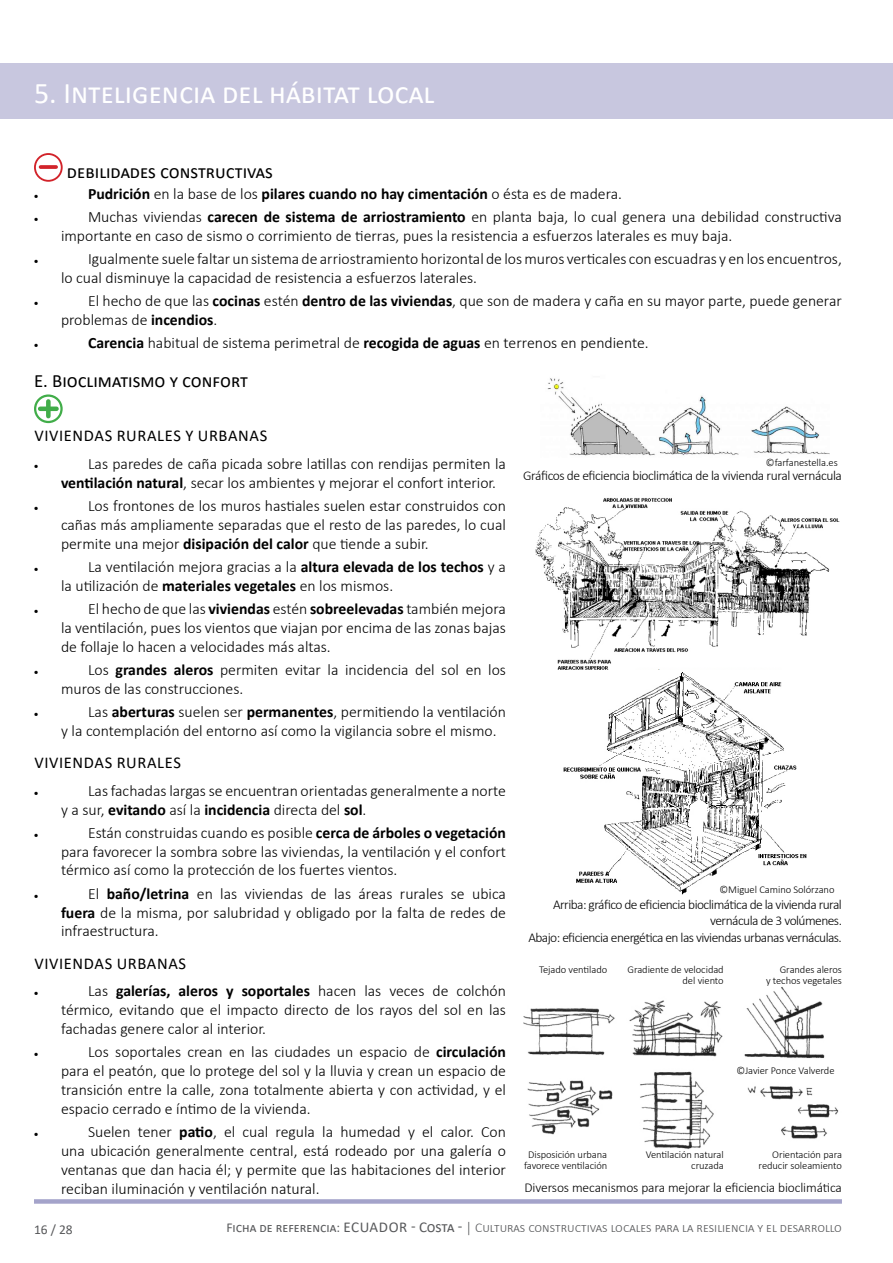
<style>
.page{position:relative;width:893px;height:1263px;background:#fff}
.page>*{position:absolute;margin:0;border:0;box-sizing:border-box;transform-origin:0 0}
.t1{font:30px "Calibri";color:#fff}
.t2{font:18.75px "Calibri";color:#000}
.t3{font:16.5px "Calibri";color:#000}
.t4{font:300 15.75px/18.9px "Calibri";color:#000}
.t5{font:700 15.75px "Calibri";color:#000}
.t6{font:300 13.5px/16.2px "Calibri";letter-spacing:-.04em;color:#000;text-align:right}
.t7{font:300 13.5px "Calibri";color:#58595b}
.t8{font:300 13.5px "Calibri";letter-spacing:-.01em;color:#000}
.t9{font:13.5px "Calibri";color:#58595b}
.t10{font:300 10.5px/10.5px "Calibri";letter-spacing:-.005em;color:#000;text-align:right}
.t11{font:9px "Symbol";color:#000}
.s1{font-weight:300}
.s2{font-weight:700}
.s3{font-weight:400}
.s4{font-weight:400;font-size:15px}
</style>
<div class="page">
<div style="left:34px;top:1199px;width:808px;height:5px;background:#a4a3ca"></div>
<div style="left:0;top:64px;width:893px;height:55px;background:#c8c7df"></div>
<svg style="left:41px;top:165px;width:15px;height:4px"></svg>
<div style="left:34px;top:153px;width:29px;height:29px;border:2px solid #d2232a;border-radius:50%"></div>
<div style="left:40px;top:406px;width:17px;height:5px;background:#41ad49"></div>
<div style="left:46px;top:401px;width:5px;height:15px;background:#41ad49"></div>
<div style="left:34px;top:394px;width:29px;height:29px;border:2px solid #41ad49;border-radius:50%"></div>
<img style="left:547px;top:378px;width:282px;height:78px">
<img style="left:557px;top:669px;width:250px;height:226px">
<img style="left:535px;top:498px;width:305px;height:171px">
<img style="left:523px;top:987px;width:316px;height:162px">
<h1 class="t1" style="left:34px;top:72px;width:402px">5. Inteligencia del hábitat local</h1>
<p class="t2" style="left:67px;top:159px;width:207px">debilidades constructivas</p>
<p class="t11" style="left:34px;top:190px;width:6px">•</p>
<p class="t5" style="left:88px;top:183px;width:536px">Pudrición <span class="s1">en la base de los</span> pilares cuando no hay cimentación <span class="s1">o ésta es de madera.</span></p>
<p class="t11" style="left:34px;top:213px;width:6px">•</p>
<p class="t4" style="left:61px;top:207px;width:782px;text-indent:27px">Muchas viviendas <span class="s2">carecen de sistema de arriostramiento</span> en planta baja, lo cual genera una debilidad constructiva importante en caso de sismo o corrimiento de tierras, pues la resistencia a esfuerzos laterales es muy baja.</p>
<p class="t11" style="left:34px;top:255px;width:6px">•</p>
<p class="t4" style="left:61px;top:249px;width:782px;text-indent:27px">Igualmente suele faltar un sistema de arriostramiento horizontal de los muros verticales con escuadras y en los encuentros, lo cual disminuye la capacidad de resistencia a esfuerzos laterales.</p>
<p class="t11" style="left:34px;top:297px;width:6px">•</p>
<p class="t4" style="left:61px;top:291px;width:782px;text-indent:27px">El hecho de que las <span class="s2">cocinas</span> estén <span class="s2">dentro de las viviendas</span>, que son de madera y caña en su mayor parte, puede generar problemas de <span class="s2">incendios</span>.</p>
<p class="t11" style="left:34px;top:339px;width:6px">•</p>
<p class="t4" style="left:88px;top:334px;width:562px"><span class="s2">Carencia</span> habitual de sistema perimetral de <span class="s2">recogida de aguas</span> en terrenos en pendiente.</p>
<p class="t2" style="left:34px;top:367px;width:215px">E. Bioclimatismo y confort</p>
<p class="t3" style="left:34px;top:424px;width:20px">Viviendas</p>
<p class="t3" style="left:117px;top:424px;width:10px">rurales</p>
<p class="t3" style="left:185px;top:424px;width:24px">y urbanas</p>
<p class="t11" style="left:34px;top:460px;width:6px">•</p>
<p class="t4" style="left:61px;top:454px;width:446px;text-indent:27px">Las paredes de caña picada sobre latillas con rendijas permiten la <span class="s2">ventilación natural</span>, secar los ambientes y mejorar el confort interior.</p>
<p class="t11" style="left:34px;top:502px;width:6px">•</p>
<p class="t4" style="left:61px;top:496px;width:446px;text-align:justify;text-indent:27px">Los frontones de los muros hastiales suelen estar construidos con cañas más ampliamente separadas que el resto de las paredes, lo cual permite una mejor <span class="s2">disipación del calor</span> que tiende a subir.</p>
<p class="t11" style="left:34px;top:563px;width:6px">•</p>
<p class="t4" style="left:61px;top:557px;width:446px;text-indent:27px">La ventilación mejora gracias a la <span class="s2">altura elevada de los techos</span> y a la utilización de <span class="s2">materiales vegetales</span> en los mismos.</p>
<p class="t11" style="left:34px;top:605px;width:6px">•</p>
<p class="t4" style="left:61px;top:599px;width:446px;text-align:justify;text-indent:27px">El hecho de que las <span class="s2">viviendas</span> estén <span class="s2">sobreelevadas</span> también mejora la ventilación, pues los vientos que viajan por encima de las zonas bajas de follaje lo hacen a velocidades más altas.</p>
<p class="t11" style="left:34px;top:666px;width:6px">•</p>
<p class="t4" style="left:61px;top:660px;width:446px;text-indent:27px">Los <span class="s2">grandes aleros</span> permiten evitar la incidencia del sol en los muros de las construcciones.</p>
<p class="t11" style="left:34px;top:708px;width:6px">•</p>
<p class="t4" style="left:61px;top:702px;width:446px;text-indent:27px">Las <span class="s2">aberturas</span> suelen ser <span class="s2">permanentes</span>, permitiendo la ventilación y la contemplación del entorno así como la vigilancia sobre el mismo.</p>
<p class="t3" style="left:34px;top:751px;width:20px">Viviendas</p>
<p class="t3" style="left:117px;top:751px;width:10px">rurales</p>
<p class="t11" style="left:34px;top:786px;width:6px">•</p>
<p class="t4" style="left:61px;top:781px;width:446px;text-indent:27px">Las fachadas largas se encuentran orientadas generalmente a norte y a sur, <span class="s2">evitando</span> así la <span class="s2">incidencia</span> directa del <span class="s2">sol</span>.</p>
<p class="t11" style="left:34px;top:829px;width:6px">•</p>
<p class="t4" style="left:61px;top:823px;width:446px;text-align:justify;text-indent:27px">Están construidas cuando es posible <span class="s2">cerca de árboles o vegetación </span>para favorecer la sombra sobre las viviendas, la ventilación y el confort térmico así como la protección de los fuertes vientos.</p>
<p class="t11" style="left:34px;top:889px;width:6px">•</p>
<p class="t4" style="left:61px;top:884px;width:446px;text-align:justify;text-indent:27px">El <span class="s2">baño/letrina</span> en las viviendas de las áreas rurales se ubica <span class="s2">fuera</span> de la misma, por salubridad y obligado por la falta de redes de infraestructura.</p>
<p class="t3" style="left:34px;top:952px;width:20px">Viviendas</p>
<p class="t3" style="left:117px;top:952px;width:11px">urbanas</p>
<p class="t11" style="left:34px;top:987px;width:6px">•</p>
<p class="t4" style="left:61px;top:981px;width:446px;text-align:justify;text-indent:27px">Las <span class="s2">galerías, aleros y soportales</span> hacen las veces de colchón térmico, evitando que el impacto directo de los rayos del sol en las fachadas genere calor al interior.</p>
<p class="t11" style="left:34px;top:1048px;width:6px">•</p>
<p class="t4" style="left:61px;top:1042px;width:446px;text-align:justify;text-indent:27px">Los soportales crean en las ciudades un espacio de <span class="s2">circulación </span>para el peatón, que lo protege del sol y la lluvia y crean un espacio de transición entre la calle, zona totalmente abierta y con actividad, y el espacio cerrado e íntimo de la vivienda.</p>
<p class="t11" style="left:34px;top:1128px;width:6px">•</p>
<p class="t4" style="left:61px;top:1122px;width:446px;text-align:justify;text-indent:27px">Suelen tener <span class="s2">patio</span>, el cual regula la humedad y el calor. Con una ubicación generalmente central, está rodeado por una galería o ventanas que dan hacia él; y permite que las habitaciones del interior reciban iluminación y ventilación natural.</p>
<p class="t10" style="left:766px;top:457px;width:73px">©farfanestella.es</p>
<p class="t6" style="left:523px;top:467px;width:320px">Gráficos de eficiencia bioclimática de la vivienda rural vernácula</p>
<p class="t10" style="left:720px;top:884px;width:116px">©Miguel Camino Solórzano</p>
<p class="t6" style="left:528px;top:896px;width:315px">Arriba: gráfico de eficiencia bioclimática de la vivienda rural vernácula de 3 volúmenes.<br>Abajo: eficiencia energética en las viviendas urbanas vernáculas.</p>
<p class="t10" style="left:539px;top:964px;width:70px">Tejado ventilado</p>
<p class="t10" style="left:627px;top:964px;width:98px">Gradiente de velocidad del viento</p>
<p class="t10" style="left:766px;top:964px;width:77px">Grandes aleros<br>y techos vegetales</p>
<p class="t10" style="left:524px;top:1149px;width:85px;text-align:center">Disposición urbana favorece ventilación</p>
<p class="t10" style="left:736px;top:1065px;width:100px">©Javier Ponce Valverde</p>
<p class="t10" style="left:646px;top:1149px;width:79px">Ventilación natural cruzada</p>
<p class="t10" style="left:759px;top:1149px;width:85px">Orientación para reducir soleamiento</p>
<p class="t8" style="left:524px;top:1179px;width:319px">Diversos mecanismos para mejorar la eficiencia bioclimática</p>
<p class="t9" style="left:34px;top:1220px;width:40px">16 / 28</p>
<p class="t7" style="left:226px;top:1219px;width:617px"><span class="s3">Ficha de referencia:</span> <span class="s4">ECUADOR - Costa -</span> │ Culturas constructivas locales para la resiliencia y el desarrollo</p>
</div>
